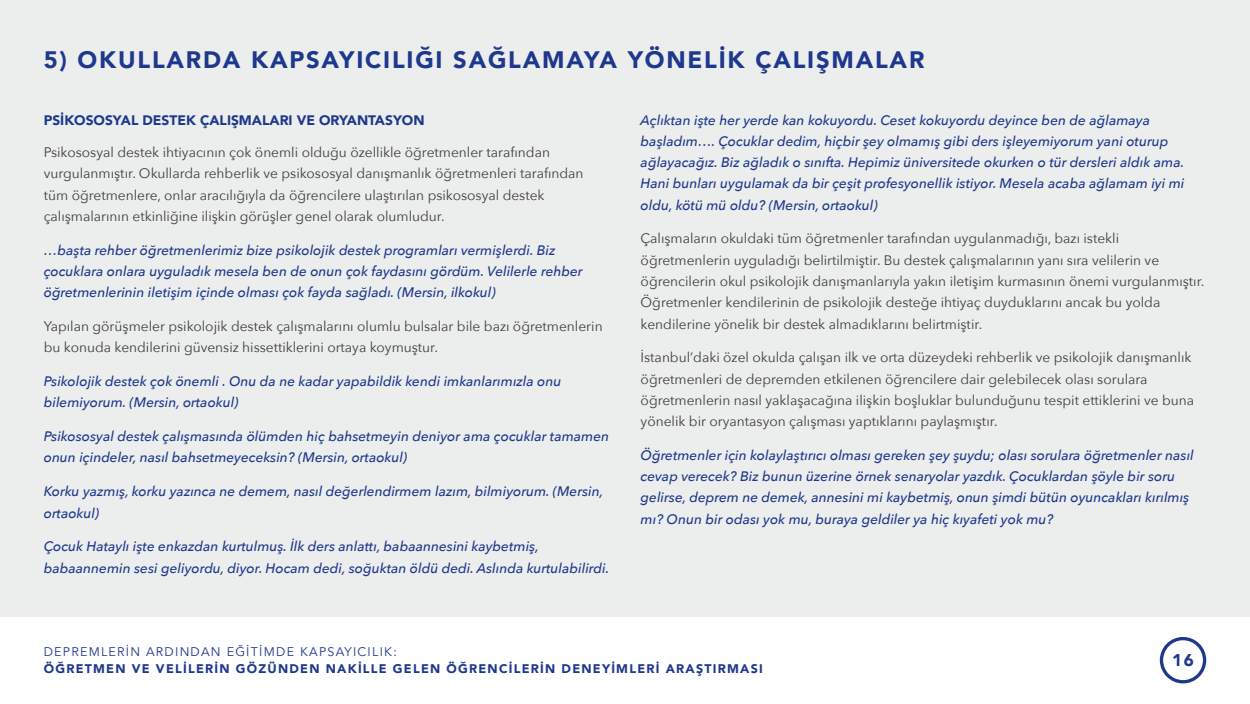
<style>
.page{position:relative;width:1250px;height:704px;background:#fff}
.page>*{position:absolute;margin:0;border:0;box-sizing:border-box;transform-origin:0 0}
.OA_Baslik{font:900 23.75px "Avenir";letter-spacing:.075em;color:#1d388c}
.t1{font:900 16.94px "Avenir";color:#1d388c}
.OA_Alinti{font:italic 500 13.75px/21.2px "Avenir Next";color:#1d388c}
.OA_Metin{font:13.75px/21.2px "Avenir Next";color:#3e3d40}
.OA_AltBaslik{font:900 13.75px "Avenir";color:#1d388c}
.t2{font:900 12.5px "Avenir";letter-spacing:.1em;color:#1d388c}
.t3{font:12.5px "Avenir";letter-spacing:.1em;color:#1d388c}
</style>
<div class="page">
<div style="left:0;top:0;width:1250px;height:616px;background:#eceded"></div>
<svg style="left:1160px;top:637px;width:46px;height:46px"></svg>
<p class="OA_Baslik" style="left:44px;top:39px;width:882px">5) OKULLARDA KAPSAYICILIĞI SAĞLAMAYA YÖNELIK ÇALIŞMALAR</p>
<p class="OA_AltBaslik" style="left:44px;top:108px;width:382px">PSIKOSOSYAL DESTEK ÇALIŞMALARI VE ORYANTASYON</p>
<p class="OA_Metin" style="left:44px;top:141px;width:541px">Psikososyal destek ihtiyacının çok önemli olduğu özellikle öğretmenler tarafından vurgulanmıştır. Okullarda rehberlik ve psikososyal danışmanlık öğretmenleri tarafından tüm öğretmenlere, onlar aracılığıyla da öğrencilere ulaştırılan psikososyal destek çalışmalarının etkinliğine ilişkin görüşler genel olarak olumludur.</p>
<p class="OA_Alinti" style="left:44px;top:238px;width:540px">…başta rehber öğretmenlerimiz bize psikolojik destek programları vermişlerdi. Biz çocuklara onlara uyguladık mesela ben de onun çok faydasını gördüm. Velilerle rehber öğretmenlerinin iletişim içinde olması çok fayda sağladı. (Mersin, ilkokul)</p>
<p class="OA_Metin" style="left:44px;top:315px;width:560px">Yapılan görüşmeler psikolojik destek çalışmalarını olumlu bulsalar bile bazı öğretmenlerin bu konuda kendilerini güvensiz hissettiklerini ortaya koymuştur.</p>
<p class="OA_Alinti" style="left:44px;top:370px;width:519px">Psikolojik destek çok önemli . Onu da ne kadar yapabildik kendi imkanlarımızla onu bilemiyorum. (Mersin, ortaokul)</p>
<p class="OA_Alinti" style="left:44px;top:425px;width:567px">Psikososyal destek çalışmasında ölümden hiç bahsetmeyin deniyor ama çocuklar tamamen onun içindeler, nasıl bahsetmeyeceksin? (Mersin, ortaokul)</p>
<p class="OA_Alinti" style="left:44px;top:480px;width:561px">Korku yazmış, korku yazınca ne demem, nasıl değerlendirmem lazım, bilmiyorum. (Mersin, ortaokul)</p>
<p class="OA_Alinti" style="left:44px;top:535px;width:567px">Çocuk Hataylı işte enkazdan kurtulmuş. İlk ders anlattı, babaannesini kaybetmiş, babaannemin sesi geliyordu, diyor. Hocam dedi, soğuktan öldü dedi. Aslında kurtulabilirdi.</p>
<p class="OA_Alinti" style="left:641px;top:108px;width:545px">Açlıktan işte her yerde kan kokuyordu. Ceset kokuyordu deyince ben de ağlamaya başladım…. Çocuklar dedim, hiçbir şey olmamış gibi ders işleyemiyorum yani oturup ağlayacağız. Biz ağladık o sınıfta. Hepimiz üniversitede okurken o tür dersleri aldık ama.<br>Hani bunları uygulamak da bir çeşit profesyonellik istiyor. Mesela acaba ağlamam iyi mi oldu, kötü mü oldu? (Mersin, ortaokul)</p>
<p class="OA_Metin" style="left:641px;top:227px;width:565px">Çalışmaların okuldaki tüm öğretmenler tarafından uygulanmadığı, bazı istekli öğretmenlerin uyguladığı belirtilmiştir. Bu destek çalışmalarının yanı sıra velilerin ve öğrencilerin okul psikolojik danışmanlarıyla yakın iletişim kurmasının önemi vurgulanmıştır.<br>Öğretmenler kendilerinin de psikolojik desteğe ihtiyaç duyduklarını ancak bu yolda kendilerine yönelik bir destek almadıklarını belirtmiştir.</p>
<p class="OA_Metin" style="left:641px;top:346px;width:555px">İstanbul’daki özel okulda çalışan ilk ve orta düzeydeki rehberlik ve psikolojik danışmanlık öğretmenleri de depremden etkilenen öğrencilere dair gelebilecek olası sorulara öğretmenlerin nasıl yaklaşacağına ilişkin boşluklar bulunduğunu tespit ettiklerini ve buna yönelik bir oryantasyon çalışması yaptıklarını paylaşmıştır.</p>
<p class="OA_Alinti" style="left:641px;top:443px;width:555px">Öğretmenler için kolaylaştırıcı olması gereken şey şuydu; olası sorulara öğretmenler nasıl cevap verecek? Biz bunun üzerine örnek senaryolar yazdık. Çocuklardan şöyle bir soru gelirse, deprem ne demek, annesini mi kaybetmiş, onun şimdi bütün oyuncakları kırılmış mı? Onun bir odası yok mu, buraya geldiler ya hiç kıyafeti yok mu?</p>
<p class="t3" style="left:44px;top:644px;width:355px">DEPREMLERIN ARDINDAN EĞITIMDE KAPSAYICILIK:</p>
<p class="t2" style="left:44px;top:657px;width:721px">ÖĞRETMEN VE VELILERIN GÖZÜNDEN NAKILLE GELEN ÖĞRENCILERIN DENEYIMLERI ARAŞTIRMASI</p>
<p class="t1" style="left:1172px;top:645px;width:23px">16</p>
</div>
